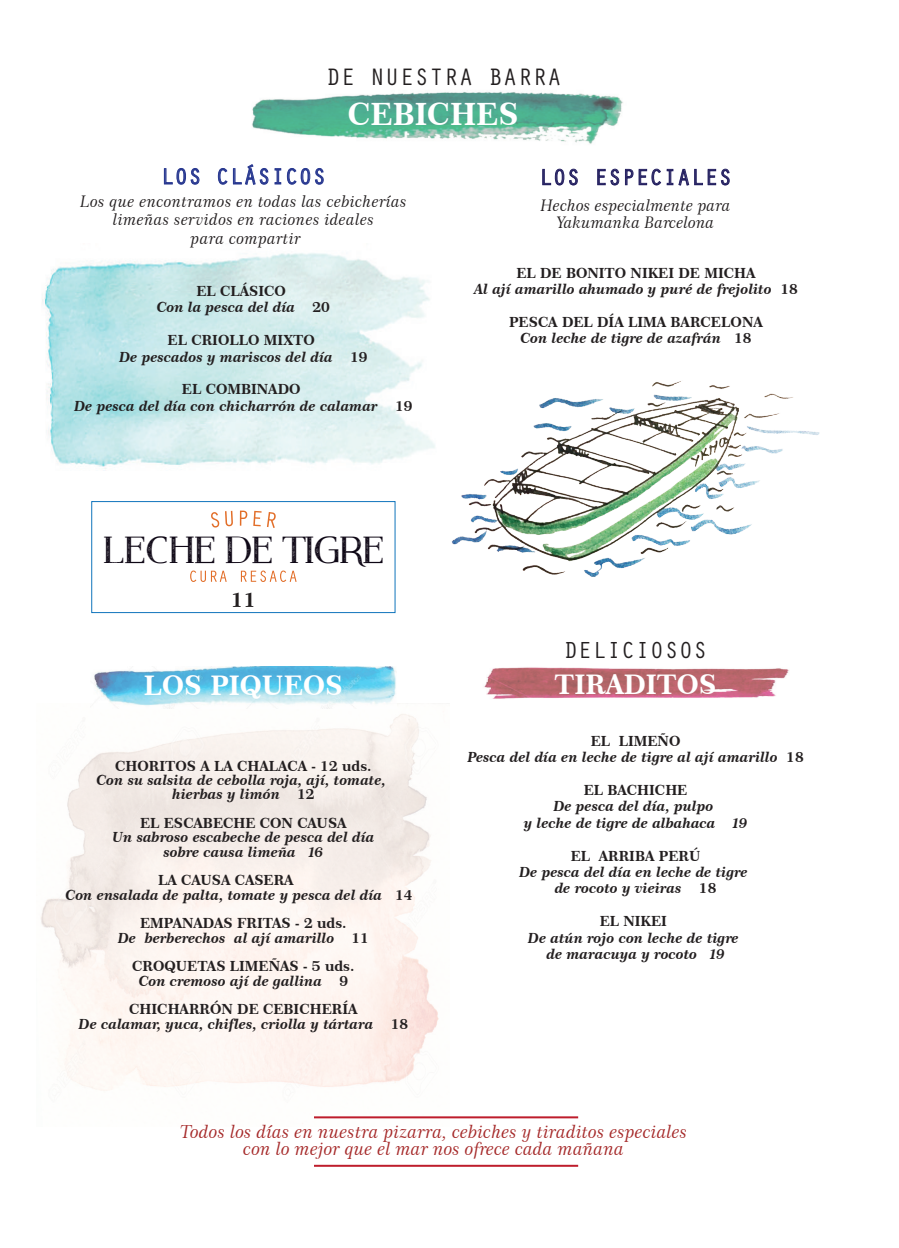
<style>
.page{position:relative;width:899px;height:1248px;background:#fff}
.page>*{position:absolute;margin:0;border:0;box-sizing:border-box;transform-origin:0 0}
.t1{font:38.6px "Modern Serif Eroded";letter-spacing:-.02em;color:#0e0715}
.t2{font:30.7px "Century 751 BT Bold B";color:#fff}
.t3{font:27px "Century 751 BT Bold B";color:#fff}
.t4{font:24.6px "Orator Std";color:#231f20}
.t5{font:24px "Orator Std";color:#231f20}
.t6{font:23px "Orator Std";color:#252161}
.t7{font:23px "Orator Std";color:#283890}
.t8{font:20.1px "Century 751 BT Bold B";color:#231f20}
.t9{font:18px/17px "Century 751 BT No 2 Italic B";color:#a62b2b;text-align:center}
.t10{font:16px/18.4px "Century 751 BT No 2 Italic B";letter-spacing:.015em;color:#231f20;text-align:center}
.t11{font:14px/16.4px "Century 751 BT Bold Italic B";color:#231f20;text-align:center}
.t12{font:14px "Century 751 BT Bold B";color:#231f20}
.s1{font-family:"Century 751 BT Bold B"}
</style>
<div class="page">
<img style="left:42px;top:253px;width:393px;height:216px">
<img style="left:484px;top:667px;width:305px;height:32px">
<img style="left:252px;top:91px;width:371px;height:53px">
<img style="left:91px;top:666px;width:305px;height:42px">
<svg style="left:211px;top:510px;width:65px;height:18px"></svg>
<svg style="left:190px;top:570px;width:106px;height:12px"></svg>
<svg style="left:163px;top:168px;width:37px;height:17px"></svg>
<svg style="left:217px;top:164px;width:107px;height:21px"></svg>
<svg style="left:542px;top:168px;width:36px;height:18px"></svg>
<svg style="left:597px;top:168px;width:133px;height:18px"></svg>
<hr style="left:314px;top:1164px;width:264px;height:2px;background:#be1d2c">
<hr style="left:314px;top:1116px;width:264px;height:2px;background:#be1d2c">
<div style="left:91px;top:501px;width:304px;height:112px;border:1px solid #1074bc"></div>
<img style="left:452px;top:381px;width:367px;height:196px">
<h3 class="t4" style="left:326px;top:59px;width:237px">DE NUESTRA BARRA</h3>
<h2 class="t2" style="left:348px;top:96px;width:172px">CEBICHES</h2>
<h3 class="t7" style="left:160px;top:160px;width:167px">LOS CLÁSICOS</h3>
<h3 class="t6" style="left:539px;top:161px;width:195px">LOS ESPECIALES</h3>
<p class="t10" style="left:80px;top:192px;width:328px">Los que encontramos en todas las cebicherías limeñas servidos en raciones ideales<br>para compartir</p>
<p class="t12" style="left:196px;top:282px;width:91px">EL CLÁSICO</p>
<p class="t11" style="left:157px;top:299px;width:175px">Con la pesca del día <span class="s1">20</span></p>
<p class="t12" style="left:168px;top:331px;width:149px">EL CRIOLLO MIXTO</p>
<p class="t11" style="left:119px;top:348px;width:250px">De pescados y mariscos del día <span class="s1">19</span></p>
<p class="t12" style="left:182px;top:381px;width:120px">EL COMBINADO</p>
<p class="t11" style="left:74px;top:397px;width:340px">De pesca del día con chicharrón de calamar <span class="s1">19</span></p>
<h1 class="t1" style="left:103px;top:530px;width:283px">LECHE DE TIGRE</h1>
<h3 class="t8" style="left:231px;top:587px;width:27px">11</h3>
<h3 class="t3" style="left:144px;top:669px;width:200px">LOS PIQUEOS</h3>
<p class="t12" style="left:115px;top:756px;width:258px">CHORITOS A LA CHALACA - 12 uds.</p>
<p class="t11" style="left:96px;top:772px;width:291px;line-height:14.3px">Con su salsita de cebolla roja, ají, tomate, hierbas y limón <span class="s1">12</span></p>
<p class="t12" style="left:140px;top:814px;width:208px">EL ESCABECHE CON CAUSA</p>
<p class="t11" style="left:112px;top:829px;width:264px;line-height:14.3px">Un sabroso escabeche de pesca del día sobre causa limeña 16</p>
<p class="t12" style="left:158px;top:871px;width:137px">LA CAUSA CASERA</p>
<p class="t11" style="left:66px;top:886px;width:348px">Con ensalada de palta, tomate y pesca del día <span class="s1">14</span></p>
<p class="t12" style="left:140px;top:914px;width:208px">EMPANADAS FRITAS - 2 uds.</p>
<p class="t11" style="left:118px;top:929px;width:253px">De berberechos al ají amarillo <span class="s1">11</span></p>
<p class="t12" style="left:132px;top:957px;width:224px">CROQUETAS LIMEÑAS - 5 uds.</p>
<p class="t11" style="left:139px;top:972px;width:211px">Con cremoso ají de gallina <span class="s1">9</span></p>
<p class="t12" style="left:129px;top:1000px;width:230px">CHICHARRÓN DE CEBICHERÍA</p>
<p class="t11" style="left:79px;top:1015px;width:331px">De calamar, yuca, chifles, criolla y tártara <span class="s1">18</span></p>
<p class="t10" style="left:540px;top:197px;width:192px;line-height:16.4px">Hechos especialmente para<br>Yakumanka Barcelona</p>
<p class="t12" style="left:516px;top:264px;width:240px">EL DE BONITO NIKEI DE MICHA</p>
<p class="t11" style="left:474px;top:280px;width:325px">Al ají amarillo ahumado y puré de frejolito <span class="s1">18</span></p>
<p class="t12" style="left:509px;top:313px;width:255px">PESCA DEL DÍA LIMA BARCELONA</p>
<p class="t11" style="left:520px;top:330px;width:232px">Con leche de tigre de azafrán <span class="s1">18</span></p>
<h3 class="t5" style="left:563px;top:632px;width:145px">DELICIOSOS</h3>
<h3 class="t3" style="left:554px;top:667px;width:163px">TIRADITOS</h3>
<p class="t12" style="left:590px;top:732px;width:91px">EL LIMEÑO</p>
<p class="t11" style="left:467px;top:748px;width:338px">Pesca del día en leche de tigre al ají amarillo <span class="s1">18</span></p>
<p class="t12" style="left:583px;top:781px;width:105px">EL BACHICHE</p>
<p class="t11" style="left:524px;top:798px;width:225px">De pesca del día, pulpo<br>y leche de tigre de albahaca 19</p>
<p class="t12" style="left:570px;top:847px;width:131px">EL ARRIBA PERÚ</p>
<p class="t11" style="left:519px;top:863px;width:230px">De pesca del día en leche de tigre de rocoto y vieiras <span class="s1">18</span></p>
<p class="t12" style="left:599px;top:912px;width:69px">EL NIKEI</p>
<p class="t11" style="left:528px;top:929px;width:212px">De atún rojo con leche de tigre de maracuya y rocoto 19</p>
<p class="t9" style="left:180px;top:1122px;width:508px">Todos los días en nuestra pizarra, cebiches y tiraditos especiales con lo mejor que el mar nos ofrece cada mañana</p>
</div>
